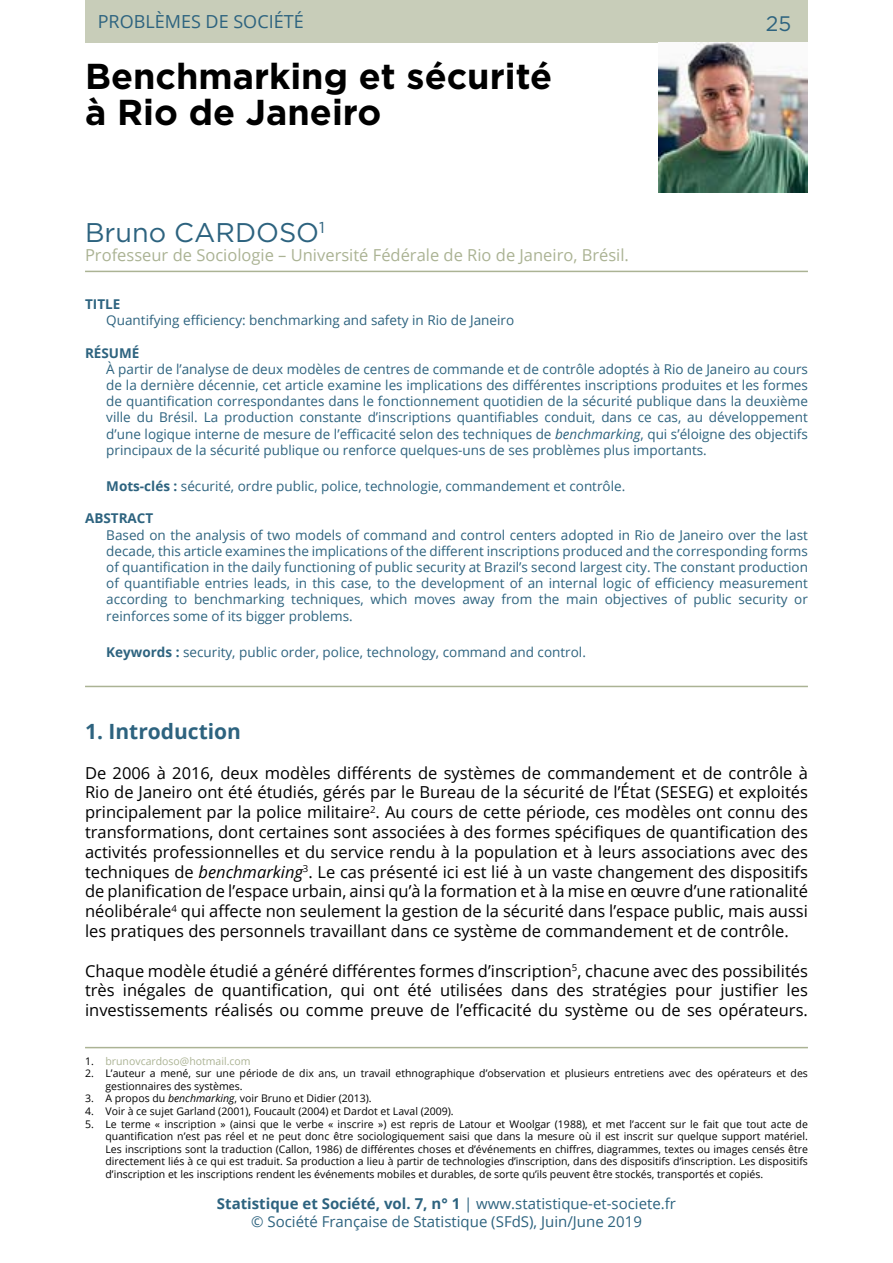
<style>
.page{position:relative;width:893px;height:1263px;background:#fff}
.page>*{position:absolute;margin:0;border:0;box-sizing:border-box;transform-origin:0 0}
.t1{font:700 36px/36px "Gotham";color:#000}
.t2{font:27px "Gotham";color:#2d637f}
.t3{font:700 21px "Open Sans";color:#2d637f}
.t4{font:21px "Gotham";color:#2d637f}
.t5{font:18px "Open Sans";color:#2d637f}
.t6{font:16.5px/19.8px "Open Sans";color:#000;text-align:justify}
.t7{font:16.5px "Open Sans";color:#abb394}
.t8{font:15px/18px "Open Sans";color:#2d637f;text-align:center}
.t9{font:13.5px/16.2px "Open Sans";color:#2d637f;text-align:justify}
.t10{font:700 13.5px "Open Sans";color:#2d637f}
.t11{font:10.5px/12.6px "Open Sans";color:#000}
.t12{font:10.5px "Open Sans";color:#abb394}
.s1{font-style:italic}
.s2{font-weight:700}
.s3{color:#000}
</style>
<div class="page">
<div style="left:85px;top:0;width:723px;height:43px;background:#c8cdb9"></div>
<hr style="left:85px;top:686px;width:723px;height:1px;background:#abb394">
<hr style="left:85px;top:271px;width:723px;height:1px;background:#abb394">
<img style="left:659px;top:43px;width:149px;height:149px">
<hr style="left:85px;top:1047px;width:723px;height:1px;background:#abb394">
<h3 class="t5" style="left:98px;top:10px;width:207px">PROBLÈMES DE SOCIÉTÉ</h3>
<h1 class="t1" style="left:85px;top:58px;width:469px">Benchmarking et sécurité à Rio de Janeiro</h1>
<h2 class="t2" style="left:85px;top:215px;width:241px">Bruno CARDOSO<sup>1</sup></h2>
<p class="t7" style="left:85px;top:244px;width:545px">Professeur de Sociologie – Université Fédérale de Rio de Janeiro, Brésil.</p>
<h3 class="t4" style="left:766px;top:11px;width:27px">25</h3>
<p class="t10" style="left:85px;top:295px;width:37px">TITLE</p>
<p class="t9" style="left:106px;top:312px;width:409px">Quantifying efficiency: benchmarking and safety in Rio de Janeiro</p>
<p class="t10" style="left:85px;top:343px;width:56px">RÉSUMÉ</p>
<p class="t9" style="left:106px;top:360px;width:703px">À partir de l’analyse de deux modèles de centres de commande et de contrôle adoptés à Rio de Janeiro au cours de la dernière décennie, cet article examine les implications des différentes inscriptions produites et les formes de quantification correspondantes dans le fonctionnement quotidien de la sécurité publique dans la deuxième ville du Brésil. La production constante d’inscriptions quantifiables conduit, dans ce cas, au développement d’une logique interne de mesure de l’efficacité selon des techniques de <span class="s1">benchmarking</span>, qui s’éloigne des objectifs principaux de la sécurité publique ou renforce quelques-uns de ses problèmes plus importants.</p>
<p class="t9" style="left:106px;top:477px;width:520px"><span class="s2">Mots-clés :</span> sécurité, ordre public, police, technologie, commandement et contrôle.</p>
<p class="t10" style="left:85px;top:509px;width:70px">ABSTRACT</p>
<p class="t9" style="left:106px;top:526px;width:703px">Based on the analysis of two models of command and control centers adopted in Rio de Janeiro over the last decade, this article examines the implications of the different inscriptions produced and the corresponding forms of quantification in the daily functioning of public security at Brazil’s second largest city. The constant production of quantifiable entries leads, in this case, to the development of an internal logic of efficiency measurement according to benchmarking techniques, which moves away from the main objectives of public security or reinforces some of its bigger problems.</p>
<p class="t9" style="left:106px;top:643px;width:481px"><span class="s2">Keywords :</span> security, public order, police, technology, command and control.</p>
<h3 class="t3" style="left:85px;top:716px;width:158px">1. Introduction</h3>
<p class="t6" style="left:85px;top:762px;width:724px">De 2006 à 2016, deux modèles différents de systèmes de commandement et de contrôle à Rio de Janeiro ont été étudiés, gérés par le Bureau de la sécurité de l’État (SESEG) et exploités principalement par la police militaire<sup>2</sup>. Au cours de cette période, ces modèles ont connu des transformations, dont certaines sont associées à des formes spécifiques de quantification des activités professionnelles et du service rendu à la population et à leurs associations avec des techniques de <span class="s1">benchmarking</span><sup>3</sup>. Le cas présenté ici est lié à un vaste changement des dispositifs de planification de l’espace urbain, ainsi qu’à la formation et à la mise en œuvre d’une rationalité néolibérale<sup>4</sup> qui affecte non seulement la gestion de la sécurité dans l’espace public, mais aussi les pratiques des personnels travaillant dans ce système de commandement et de contrôle.</p>
<p class="t6" style="left:85px;top:960px;width:724px">Chaque modèle étudié a généré différentes formes d’inscription<sup>5</sup>, chacune avec des possibilités très inégales de quantification, qui ont été utilisées dans des stratégies pour justifier les investissements réalisés ou comme preuve de l’efficacité du système ou de ses opérateurs.</p>
<p class="t12" style="left:85px;top:1054px;width:167px"><span class="s3">1.</span> brunovcardoso@hotmail.com</p>
<p class="t11" style="left:105px;top:1067px;width:704px;text-indent:-20px">2. L’auteur a mené, sur une période de dix ans, un travail ethnographique d’observation et plusieurs entretiens avec des opérateurs et des gestionnaires des systèmes.</p>
<p class="t11" style="left:85px;top:1092px;width:288px">3. A propos du <span class="s1">benchmarking</span>, voir Bruno et Didier (2013).</p>
<p class="t11" style="left:85px;top:1105px;width:370px">4. Voir à ce sujet Garland (2001), Foucault (2004) et Dardot et Laval (2009).</p>
<p class="t11" style="left:105px;top:1117px;width:704px;text-align:justify;text-indent:-20px">5. Le terme « inscription » (ainsi que le verbe « inscrire ») est repris de Latour et Woolgar (1988), et met l’accent sur le fait que tout acte de quantification n’est pas réel et ne peut donc être sociologiquement saisi que dans la mesure où il est inscrit sur quelque support matériel.<br>Les inscriptions sont la traduction (Callon, 1986) de différentes choses et d’événements en chiffres, diagrammes, textes ou images censés être directement liés à ce qui est traduit. Sa production a lieu à partir de technologies d’inscription, dans des dispositifs d’inscription. Les dispositifs d’inscription et les inscriptions rendent les événements mobiles et durables, de sorte qu’ils peuvent être stockés, transportés et copiés.</p>
<p class="t8" style="left:217px;top:1194px;width:461px"><span class="s2">Statistique et Société, vol. 7, n° 1</span> | www.statistique-et-societe.fr © Société Française de Statistique (SFdS), Juin/June 2019</p>
</div>
